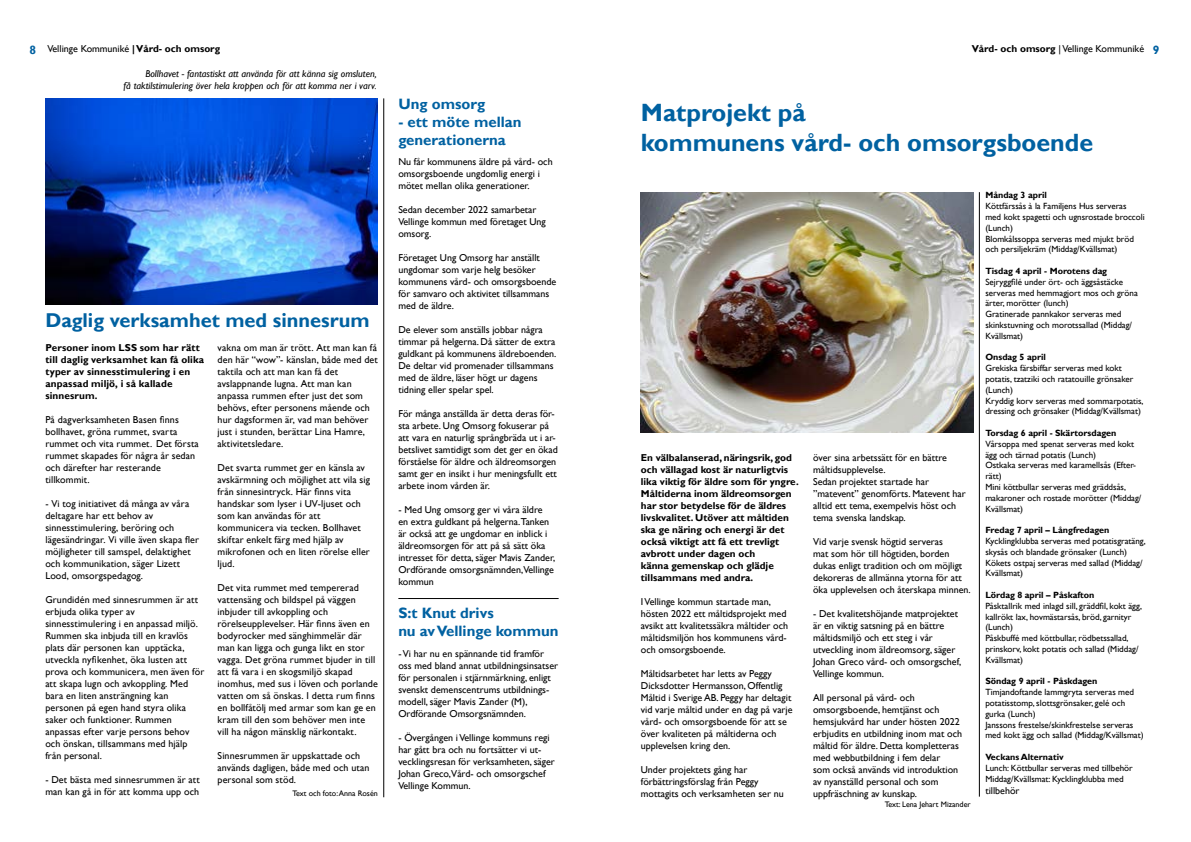
<style>
.page{position:relative;width:1191px;height:842px;background:#fff}
.page>*{position:absolute;margin:0;border:0;box-sizing:border-box;transform-origin:0 0}
.t1{font:700 25px/30px "Gill Sans";color:#0061a1}
.t2{font:700 20px "Gill Sans";color:#0061a1}
.t3{font:700 15px/18px "Gill Sans";color:#0061a1}
.t4{font:10px/12px "Gill Sans";color:#000}
.t5{font:700 10px/12px "Gill Sans";color:#000}
.t6{font:italic 10px/12px "Gill Sans";color:#000;text-align:right}
.t7{font:9px/10.8px "Gill Sans";color:#000}
.t8{font:700 9px "Gill Sans";color:#000}
.t9{font:8px "Gill Sans";color:#000}
.s1{font-weight:700;font-size:12px;color:#0061a1}
.s2{font-weight:700}
</style>
<div class="page">
<img style="left:641px;top:192px;width:332px;height:240px">
<hr style="left:979px;top:192px;width:1px;height:605px;background:#000">
<img style="left:45px;top:98px;width:332px;height:206px">
<hr style="left:383px;top:98px;width:1px;height:699px;background:#000">
<hr style="left:398px;top:598px;width:160px;height:1px;background:#000">
<p class="t4" style="left:29px;top:43px;width:192px"><span class="s1">8</span> Vellinge Kommuniké <span class="s2">| Vård- och omsorg</span></p>
<p class="t4" style="left:971px;top:43px;width:189px"><span class="s2">Vård- och omsorg</span> | Vellinge Kommuniké <span class="s1">9</span></p>
<p class="t6" style="left:123px;top:68px;width:255px">Bollhavet - fantastiskt att använda för att känna sig omsluten,<br>få taktilstimulering över hela kroppen och för att komma ner i varv.</p>
<h2 class="t2" style="left:45px;top:308px;width:326px">Daglig verksamhet med sinnesrum</h2>
<p class="t5" style="left:45px;top:342px;width:160px">Personer inom LSS som har rätt till daglig verksamhet kan få olika typer av sinnesstimulering i en anpassad miljö, i så kallade sinnesrum.</p>
<p class="t4" style="left:45px;top:414px;width:155px">På dagverksamheten Basen finns bollhavet, gröna rummet, svarta rummet och vita rummet. Det första rummet skapades för några år sedan och därefter har resterande tillkommit.</p>
<p class="t4" style="left:45px;top:498px;width:155px">- Vi tog initiativet då många av våra deltagare har ett behov av sinnesstimulering, beröring och lägesändringar. Vi ville även skapa fler möjligheter till samspel, delaktighet och kommunikation, säger Lizett Lood, omsorgspedagog.</p>
<p class="t4" style="left:45px;top:594px;width:160px">Grundidén med sinnesrummen är att erbjuda olika typer av sinnesstimulering i en anpassad miljö.<br>Rummen ska inbjuda till en kravlös plats där personen kan upptäcka, utveckla nyfikenhet, öka lusten att prova och kommunicera, men även för att skapa lugn och avkoppling. Med bara en liten ansträngning kan personen på egen hand styra olika saker och funktioner. Rummen anpassas efter varje persons behov och önskan, tillsammans med hjälp från personal.</p>
<p class="t4" style="left:45px;top:774px;width:156px">- Det bästa med sinnesrummen är att man kan gå in för att komma upp och</p>
<p class="t4" style="left:218px;top:342px;width:162px">vakna om man är trött. Att man kan få den här “wow”- känslan, både med det taktila och att man kan få det avslappnande lugna. Att man kan anpassa rummen efter just det som behövs, efter personens mående och hur dagsformen är, vad man behöver just i stunden, berättar Lina Hamre, aktivitetsledare.</p>
<p class="t4" style="left:218px;top:462px;width:154px">Det svarta rummet ger en känsla av avskärmning och möjlighet att vila sig från sinnesintryck. Här finns vita handskar som lyser i UV-ljuset och som kan användas för att kommunicera via tecken. Bollhavet skiftar enkelt färg med hjälp av mikrofonen och en liten rörelse eller ljud.</p>
<p class="t4" style="left:218px;top:582px;width:162px">Det vita rummet med tempererad vattensäng och bildspel på väggen inbjuder till avkoppling och rörelseupplevelser. Här finns även en bodyrocker med sänghimmelär där man kan ligga och gunga likt en stor vagga. Det gröna rummet bjuder in till att få vara i en skogsmiljö skapad inomhus, med sus i löven och porlande vatten om så önskas. I detta rum finns en bollfåtölj med armar som kan ge en kram till den som behöver men inte vill ha någon mänsklig närkontakt.</p>
<p class="t4" style="left:218px;top:750px;width:153px">Sinnesrummen är uppskattade och används dagligen, både med och utan personal som stöd.</p>
<p class="t9" style="left:292px;top:789px;width:87px">Text och foto: Anna Rosén</p>
<h3 class="t3" style="left:398px;top:95px;width:88px">Ung omsorg</h3>
<h3 class="t3" style="left:398px;top:113px;width:125px">- ett möte mellan generationerna</h3>
<p class="t4" style="left:398px;top:156px;width:156px">Nu får kommunens äldre på vård- och omsorgsboende ungdomlig energi i mötet mellan olika generationer.</p>
<p class="t4" style="left:398px;top:204px;width:149px">Sedan december 2022 samarbetar<br>Vellinge kommun med företaget Ung omsorg.</p>
<p class="t4" style="left:398px;top:252px;width:159px">Företaget Ung Omsorg har anställt ungdomar som varje helg besöker kommunens vård- och omsorgsboende för samvaro och aktivitet tillsammans med de äldre.</p>
<p class="t4" style="left:398px;top:324px;width:160px">De elever som anställs jobbar några timmar på helgerna. Då sätter de extra guldkant på kommunens äldreboenden.<br>De deltar vid promenader tillsammans med de äldre, läser högt ur dagens tidning eller spelar spel.</p>
<p class="t4" style="left:398px;top:408px;width:161px">För många anställda är detta deras för&shy;sta arbete. Ung Omsorg fokuserar på att vara en naturlig språngbräda ut i ar&shy;betslivet samtidigt som det ger en ökad förståelse för äldre och äldreomsorgen samt ger en insikt i hur meningsfullt ett arbete inom vården är.</p>
<p class="t4" style="left:398px;top:504px;width:158px">- Med Ung omsorg ger vi våra äldre<br>en extra guldkant på helgerna.Tanken är också att ge ungdomar en inblick i äldreomsorgen för att på så sätt öka intresset för detta, säger Mavis Zander,<br>Ordförande omsorgsnämnden,Vellinge kommun</p>
<h3 class="t3" style="left:398px;top:604px;width:162px">S:t Knut drivs<br>nu av Vellinge kommun</h3>
<p class="t4" style="left:398px;top:647px;width:161px">- Vi har nu en spännande tid framför oss med bland annat utbildningsinsatser för personalen i stjärnmärkning, enligt svenskt demenscentrums utbildnings&shy;modell, säger Mavis Zander (M), Ordförande Omsorgsnämnden.</p>
<p class="t4" style="left:398px;top:731px;width:158px">- Övergången i Vellinge kommuns regi har gått bra och nu fortsätter vi ut&shy;vecklingsresan för verksamheten, säger Johan Greco,Vård- och omsorgschef Vellinge Kommun.</p>
<h1 class="t1" style="left:641px;top:98px;width:454px">Matprojekt på<br>kommunens vård- och omsorgsboende</h1>
<p class="t5" style="left:641px;top:451px;width:159px">En välbalanserad, näringsrik, god och vällagad kost är naturligtvis lika viktig för äldre som för yngre.<br>Måltiderna inom äldreomsorgen har stor betydelse för de äldres livskvalitet. Utöver att måltiden ska ge näring och energi är det också viktigt att få ett trevligt avbrott under dagen och<br>känna gemenskap och glädje tillsammans med andra.</p>
<p class="t4" style="left:641px;top:595px;width:149px">I Vellinge kommun startade man, hösten 2022 ett måltidsprojekt med avsikt att kvalitetssäkra måltider och måltidsmiljön hos kommunens vård&shy;och omsorgsboende.</p>
<p class="t4" style="left:641px;top:667px;width:153px">Måltidsarbetet har letts av Peggy Dicksdotter Hermansson, Offentlig Måltid i Sverige AB. Peggy har deltagit vid varje måltid under en dag på varje vård- och omsorgsboende för att se över kvaliteten på måltiderna och upplevelsen kring den.</p>
<p class="t4" style="left:641px;top:763px;width:144px">Under projektets gång har förbättringsförslag från Peggy mottagits och verksamheten ser nu</p>
<p class="t4" style="left:813px;top:451px;width:154px">över sina arbetssätt för en bättre måltidsupplevelse.<br>Sedan projektet startade har ”matevent” genomförts. Matevent har alltid ett tema, exempelvis höst och tema svenska landskap.</p>
<p class="t4" style="left:813px;top:535px;width:159px">Vid varje svensk högtid serveras<br>mat som hör till högtiden, borden dukas enligt tradition och om möjligt dekoreras de allmänna ytorna för att öka upplevelsen och återskapa minnen.</p>
<p class="t4" style="left:813px;top:607px;width:150px">- Det kvalitetshöjande matprojektet är en viktig satsning på en bättre måltidsmiljö och ett steg i vår utveckling inom äldreomsorg, säger<br>Johan Greco vård- och omsorgschef,<br>Vellinge kommun.</p>
<p class="t4" style="left:813px;top:691px;width:150px">All personal på vård- och omsorgsboende, hemtjänst och hemsjukvård har under hösten 2022 erbjudits en utbildning inom mat och måltid för äldre. Detta kompletteras med webbutbildning i fem delar<br>som också används vid introduktion av nyanställd personal och som uppfräschning av kunskap.</p>
<p class="t9" style="left:885px;top:800px;width:87px">Text: Lena Jehart Mizander</p>
<p class="t8" style="left:985px;top:190px;width:63px">Måndag 3 april</p>
<p class="t7" style="left:985px;top:201px;width:161px">Köttfärssås à la Familjens Hus serveras<br>med kokt spagetti och ugnsrostade broccoli (Lunch)<br>Blomkålssoppa serveras med mjukt bröd och persiljekräm (Middag/Kvällsmat)</p>
<p class="t8" style="left:985px;top:265px;width:123px">Tisdag 4 april - Morotens dag</p>
<p class="t7" style="left:985px;top:276px;width:154px">Sejryggfilé under ört- och äggsåstäcke serveras med hemmagjort mos och gröna ärter, morötter (lunch)<br>Gratinerade pannkakor serveras med skinkstuvning och morotssallad (Middag/<br>Kvällsmat)</p>
<p class="t8" style="left:985px;top:352px;width:62px">Onsdag 5 april</p>
<p class="t7" style="left:985px;top:363px;width:160px">Grekiska färsbiffar serveras med kokt potatis, tzatziki och ratatouille grönsaker (Lunch)<br>Kryddig korv serveras med sommarpotatis, dressing och grönsaker (Middag/Kvällsmat)</p>
<p class="t8" style="left:985px;top:427px;width:132px">Torsdag 6 april - Skärtorsdagen</p>
<p class="t7" style="left:985px;top:438px;width:158px">Vårsoppa med spenat serveras med kokt ägg och tärnad potatis (Lunch)<br>Ostkaka serveras med karamellsås (Efter&shy;rätt)<br>Mini köttbullar serveras med gräddsås, makaroner och rostade morötter (Middag/<br>Kvällsmat)</p>
<p class="t8" style="left:985px;top:525px;width:125px">Fredag 7 april – Långfredagen</p>
<p class="t7" style="left:985px;top:536px;width:162px">Kycklingklubba serveras med potatisgratäng, skysås och blandade grönsaker (Lunch)<br>Kökets ostpaj serveras med sallad (Middag/ Kvällsmat)</p>
<p class="t8" style="left:985px;top:589px;width:111px">Lördag 8 april – Påskafton</p>
<p class="t7" style="left:985px;top:600px;width:158px">Påsktallrik med inlagd sill, gräddfil, kokt ägg, kallrökt lax, hovmästarsås, bröd, garnityr (Lunch)<br>Påskbuffé med köttbullar, rödbetssallad, prinskorv, kokt potatis och sallad (Middag/ Kvällsmat)</p>
<p class="t8" style="left:985px;top:676px;width:113px">Söndag 9 april - Påskdagen</p>
<p class="t7" style="left:985px;top:687px;width:160px">Timjandoftande lammgryta serveras med potatisstomp, slottsgrönsaker, gelé och gurka (Lunch)<br>Janssons frestelse/skinkfrestelse serveras med kokt ägg och sallad (Middag/Kvällsmat)</p>
<p class="t8" style="left:985px;top:751px;width:80px">Veckans Alternativ</p>
<p class="t7" style="left:985px;top:762px;width:149px">Lunch: Köttbullar serveras med tillbehör<br>Middag/Kvällsmat: Kycklingklubba med</p>
<p class="t4" style="left:985px;top:784px;width:36px">tillbehör</p>
</div>
